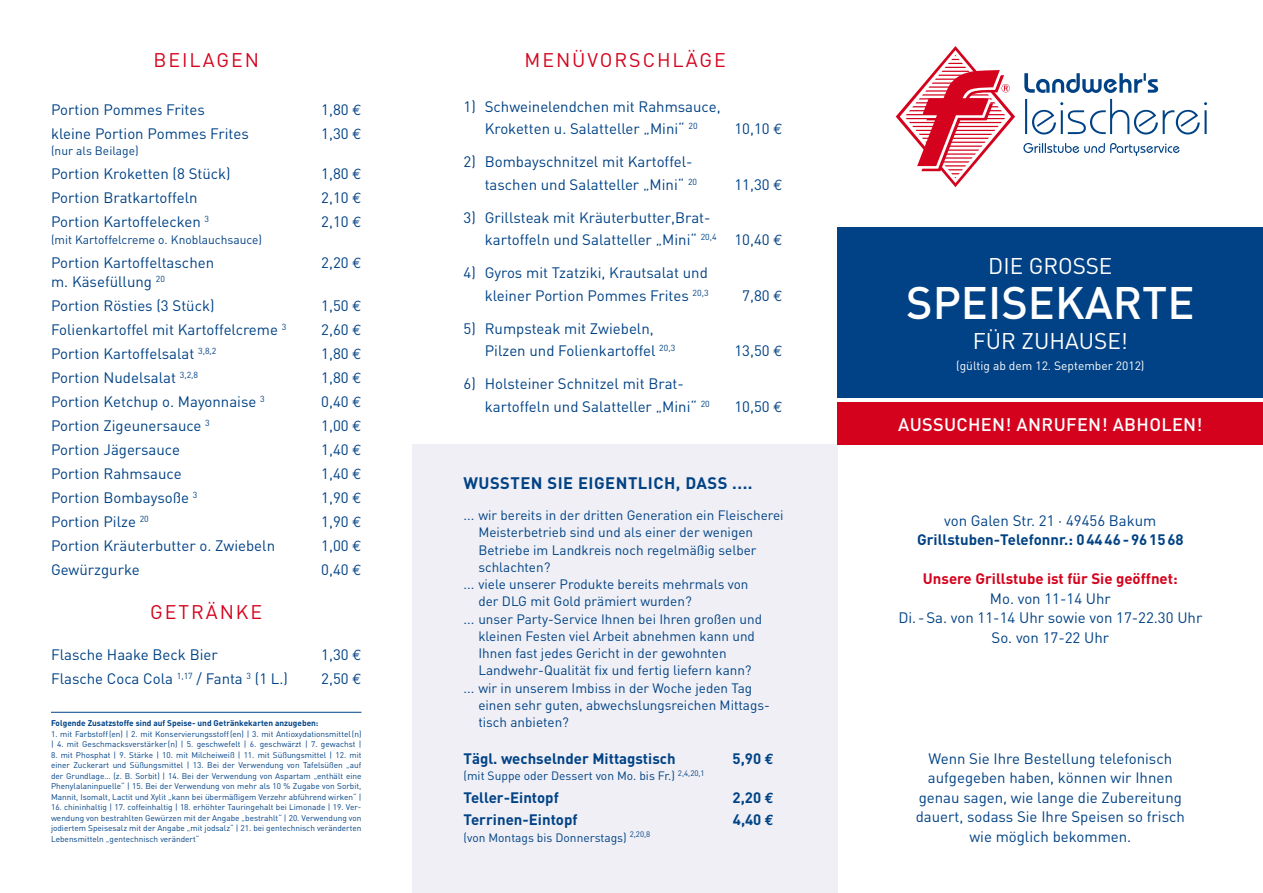
<style>
.page{position:relative;width:1263px;height:893px;background:#fff}
.page>*{position:absolute;margin:0;border:0;box-sizing:border-box;transform-origin:0 0}
.t1{font:500 45px "DIN";color:#fff}
.t2{font:22.5px "DIN";color:#fff}
.t3{font:19.5px "DIN";letter-spacing:.1em;color:#d4021d}
.t4{font:500 18px "DIN";letter-spacing:.02em;color:#fff}
.t5{font:700 16.5px "DIN";letter-spacing:.03em;color:#004285}
.t6{font:15px/22.5px "DIN";color:#004285}
.t7{font:700 15px "DIN";color:#004285}
.t8{font:700 15px "DIN";color:#d4021d}
.t9{font:13.5px "DIN";color:#004285}
.t10{font:12px "DIN";color:#004285}
.t11{font:12px "DIN";color:#fff}
.t12{font:8.25px/10.5px "DIN";color:#004285;text-align:justify}
.t13{font:700 8.25px "DIN";color:#004285}
.s1{font-family:"Euro Mono"}
</style>
<div class="page">
<div style="left:412px;top:444px;width:426px;height:449px;background:#efeff5"></div>
<svg style="left:895px;top:46px;width:312px;height:141px"></svg>
<hr style="left:51px;top:712px;width:310px;height:1px;background:#004285">
<div style="left:838px;top:227px;width:425px;height:171px;background:#004285"></div>
<div style="left:838px;top:402px;width:425px;height:42px;background:#d4021d"></div>
<h3 class="t3" style="left:154px;top:48px;width:107px">Beilagen</h3>
<p class="t6" style="left:51px;top:98px;width:155px">Portion Pommes Frites</p>
<p class="t6" style="left:321px;top:98px;width:42px">1,80 <span class="s1">€</span></p>
<p class="t6" style="left:51px;top:122px;width:199px">kleine Portion Pommes Frites</p>
<p class="t6" style="left:321px;top:122px;width:42px">1,30 <span class="s1">€</span></p>
<p class="t10" style="left:51px;top:144px;width:89px">(nur als Beilage)</p>
<p class="t6" style="left:51px;top:162px;width:181px">Portion Kroketten (8 Stück)</p>
<p class="t6" style="left:321px;top:162px;width:42px">1,80 <span class="s1">€</span></p>
<p class="t6" style="left:51px;top:186px;width:148px">Portion Bratkartoffeln</p>
<p class="t6" style="left:321px;top:186px;width:42px">2,10 <span class="s1">€</span></p>
<p class="t6" style="left:51px;top:210px;width:160px">Portion Kartoffelecken <sup>3</sup></p>
<p class="t6" style="left:321px;top:210px;width:42px">2,10 <span class="s1">€</span></p>
<p class="t10" style="left:51px;top:232px;width:213px">(mit Kartoffelcreme o. Knoblauchsauce)</p>
<p class="t6" style="left:51px;top:251px;width:165px">Portion Kartoffeltaschen</p>
<p class="t6" style="left:321px;top:251px;width:42px">2,20 <span class="s1">€</span></p>
<p class="t6" style="left:51px;top:270px;width:165px;line-height:24px">m. Käsefüllung <sup>20<br></sup>Portion Rösties (3 Stück)</p>
<p class="t6" style="left:321px;top:294px;width:42px">1,50 <span class="s1">€</span></p>
<p class="t6" style="left:51px;top:318px;width:237px">Folienkartoffel mit Kartoffelcreme <sup>3</sup></p>
<p class="t6" style="left:321px;top:318px;width:42px">2,60 <span class="s1">€</span></p>
<p class="t6" style="left:51px;top:342px;width:167px">Portion Kartoffelsalat <sup>3,8,2</sup></p>
<p class="t6" style="left:321px;top:342px;width:42px">1,80 <span class="s1">€</span></p>
<p class="t6" style="left:51px;top:366px;width:149px">Portion N udelsalat <sup>3,2,8</sup></p>
<p class="t6" style="left:321px;top:366px;width:42px">1,80 <span class="s1">€</span></p>
<p class="t6" style="left:51px;top:390px;width:215px">Portion Ketchup o. Mayonnaise <sup>3</sup></p>
<p class="t6" style="left:321px;top:390px;width:42px">0,40 <span class="s1">€</span></p>
<p class="t6" style="left:51px;top:414px;width:160px">Portion Zigeunersauce <sup>3</sup></p>
<p class="t6" style="left:321px;top:414px;width:42px">1,00 <span class="s1">€</span></p>
<p class="t6" style="left:51px;top:438px;width:130px">Portion Jägersauce</p>
<p class="t6" style="left:321px;top:438px;width:42px">1,40 <span class="s1">€</span></p>
<p class="t6" style="left:51px;top:462px;width:132px">Portion Rahmsauce</p>
<p class="t6" style="left:321px;top:462px;width:42px">1,40 <span class="s1">€</span></p>
<p class="t6" style="left:51px;top:486px;width:148px">Portion Bombaysoße <sup>3</sup></p>
<p class="t6" style="left:321px;top:486px;width:42px">1,90 <span class="s1">€</span></p>
<p class="t6" style="left:51px;top:510px;width:99px">Portion Pilze <sup>20</sup></p>
<p class="t6" style="left:321px;top:510px;width:42px">1,90 <span class="s1">€</span></p>
<p class="t6" style="left:51px;top:534px;width:226px">Portion Kräuterbutter o. Zwiebeln</p>
<p class="t6" style="left:321px;top:534px;width:42px">1,00 <span class="s1">€</span></p>
<p class="t6" style="left:51px;top:558px;width:90px">Gewürzgurke</p>
<p class="t6" style="left:321px;top:558px;width:42px">0,40 <span class="s1">€</span></p>
<h3 class="t3" style="left:150px;top:600px;width:114px">Getränke</h3>
<p class="t6" style="left:51px;top:643px;width:168px">Flasche Haake Beck Bier</p>
<p class="t6" style="left:321px;top:643px;width:42px">1,30 <span class="s1">€</span></p>
<p class="t6" style="left:51px;top:667px;width:239px">Flasche Coca Cola <sup>1,17</sup> / Fanta <sup>3</sup> (1 L.)</p>
<p class="t6" style="left:321px;top:667px;width:42px">2,50 <span class="s1">€</span></p>
<p class="t13" style="left:51px;top:718px;width:269px">Folgende Zusatzstoffe sind auf Speise- und Getränkekarten anzugeben:</p>
<p class="t12" style="left:51px;top:729px;width:312px">1. mit Farbstoff(en) | 2. mit Konservierungsstoff(en) | 3. mit Antioxydationsmittel(n) | 4. mit Geschmacksverstärker (n) | 5. geschwefelt | 6. geschwärzt | 7. gewachst |</p>
<p class="t12" style="left:51px;top:750px;width:312px">8. mit Phosphat | 9. Stärke | 10. mit Milcheiweiß | 11. mit Süßungsmittel | 12. mit einer Zuckerart und Süßungsmittel | 13. Bei der Verwendung von Tafelsüßen „auf der Grundlage… (z. B. Sorbit) | 14. Bei der Verwendung von Aspartam „enthält eine Phenylalaninpuelle“ | 15. Bei der Verwendung von mehr als 10 % Zugabe von Sorbit, Mannit, Isomalt, Lactit und Xylit „kann bei übermäßigem Verzehr abführend wirken“ |</p>
<p class="t12" style="left:51px;top:802px;width:312px">16. chininhaltig | 17. coffeinhaltig | 18. erhöhter Tauringehalt bei Limonade | 19. Ver&shy;wendung von bestrahlten Gewürzen mit der Angabe „bestrahlt“ | 20. Verwendung von jodiertem Speisesalz mit der Angabe „mit jodsalz“ | 21. bei gentechnisch veränderten Lebensmitteln „gentechnisch verändert“</p>
<h3 class="t3" style="left:524px;top:48px;width:105px">Menüvorsch</h3>
<h3 class="t3" style="left:673px;top:48px;width:55px">läge</h3>
<p class="t6" style="left:463px;top:95px;width:259px;text-align:center">1) Schweinelendchen mit Rahmsauce,<br>Kroketten u. Salatteller „Mini“ <sup>20</sup></p>
<p class="t6" style="left:734px;top:117px;width:50px">10,10 <span class="s1">€</span></p>
<p class="t6" style="left:485px;top:150px;width:214px;text-indent:-21px">2) Bombayschnitzel mit Kartoffel&shy;taschen und Salatteller „Mini“ <sup>20</sup></p>
<p class="t6" style="left:734px;top:173px;width:50px">11,30 <span class="s1">€</span></p>
<p class="t6" style="left:485px;top:206px;width:299px;text-indent:-21px">3) G rillsteak mit Kräuterbutter,Brat-<br>kartoffeln und Salatteller „Mini“ <sup>20,4</sup> 10,40 <span class="s1">€</span></p>
<p class="t6" style="left:463px;top:261px;width:247px;text-align:right">4) Gyros mit Tzatziki, Krautsalat und kleiner Portion Pommes Frites <sup>20,3</sup></p>
<p class="t6" style="left:742px;top:284px;width:42px">7,80 <span class="s1">€</span></p>
<p class="t6" style="left:485px;top:317px;width:192px;text-indent:-21px">5) Rumpsteak mit Zwiebeln,<br>Pilzen und Folienkartoffel <sup>20,3</sup></p>
<p class="t6" style="left:485px;top:372px;width:227px;text-indent:-21px">6) Holsteiner Schnitzel mit Brat&shy;kartoffeln und Salatteller „Mini“ <sup>20</sup></p>
<p class="t6" style="left:734px;top:339px;width:50px">13,50 <span class="s1">€</span></p>
<p class="t6" style="left:734px;top:395px;width:50px">10,50 <span class="s1">€</span></p>
<p class="t5" style="left:463px;top:473px;width:27px">Wusst</p>
<p class="t5" style="left:520px;top:473px;width:234px">en Sie eigentlich, dass ....</p>
<p class="t9" style="left:463px;top:507px;width:322px">... wir bereits in der dritten Generation ein Fleischerei</p>
<p class="t9" style="left:478px;top:524px;width:276px">Meisterbetrieb sind und als einer der wenigen</p>
<p class="t9" style="left:478px;top:541px;width:280px">Betriebe im Landkreis noch regelmäßig selber</p>
<p class="t9" style="left:478px;top:559px;width:74px">schlachten?</p>
<p class="t9" style="left:463px;top:576px;width:286px">... viele unserer Produkte bereits mehrmals von</p>
<p class="t9" style="left:478px;top:593px;width:215px">der DLG mit Gold prämiert wurden?</p>
<p class="t9" style="left:463px;top:610px;width:300px">... unser Party-Service I hnen bei I hren großen und</p>
<p class="t9" style="left:478px;top:628px;width:278px">kleinen Festen viel Arbeit abnehmen kann und</p>
<p class="t9" style="left:463px;top:645px;width:265px">I hnen fast jedes Gericht in der gewohnten</p>
<p class="t9" style="left:463px;top:662px;width:290px">Landwehr-Qualität fix und fertig liefern kann?</p>
<p class="t9" style="left:463px;top:679px;width:290px">... wir in unserem I mbiss in der Woche jeden Tag</p>
<p class="t9" style="left:478px;top:697px;width:293px">einen sehr guten, abwechslungsreichen Mittags-</p>
<p class="t9" style="left:478px;top:714px;width:92px">tisch anbieten?</p>
<p class="t7" style="left:463px;top:749px;width:214px">Tägl. wechselnder Mittagstisch</p>
<p class="t7" style="left:733px;top:749px;width:43px">5,90 <span class="s1">€</span></p>
<p class="t10" style="left:463px;top:769px;width:243px">(mit Suppe oder Dessert von Mo. bis Fr.) <sup>2,4,20,1</sup></p>
<p class="t7" style="left:463px;top:788px;width:97px">Teller-Eintopf</p>
<p class="t7" style="left:733px;top:788px;width:43px">2,20 <span class="s1">€</span></p>
<p class="t7" style="left:463px;top:810px;width:116px">Terrinen-Eintopf</p>
<p class="t7" style="left:733px;top:810px;width:43px">4,40 <span class="s1">€</span></p>
<p class="t10" style="left:463px;top:830px;width:188px">(von Montags bis Donnerstags) <sup>2,20,8</sup></p>
<h2 class="t2" style="left:988px;top:252px;width:126px">Die groSSe</h2>
<h1 class="t1" style="left:906px;top:274px;width:290px">SPEISEKARTE</h1>
<h2 class="t2" style="left:973px;top:327px;width:64px">für zuh</h2>
<h2 class="t2" style="left:1065px;top:327px;width:64px">ause!</h2>
<p class="t11" style="left:956px;top:358px;width:190px">(gültig ab dem 12. September 2012)</p>
<p class="t4" style="left:898px;top:413px;width:306px">AUSSUCHEN! ANRUFEN! ABHOLEN!</p>
<p class="t6" style="left:944px;top:509px;width:214px">von Galen Str. 21 · 49456 Bakum</p>
<p class="t7" style="left:917px;top:530px;width:268px">Grillstuben-Telefonnr.: 04446-961568</p>
<p class="t8" style="left:923px;top:569px;width:256px">Unsere Grillstube ist für Sie geöffnet:</p>
<p class="t6" style="left:898px;top:588px;width:305px;line-height:19.5px;text-align:center">Mo. von 11-14 Uhr<br>Di. -Sa. von 11-14 Uhr sowie von 17-22.30 Uhr<br>So. von 17-22 Uhr</p>
<p class="t6" style="left:916px;top:748px;width:271px;line-height:19.5px;text-align:center">Wenn Sie I hre Bestellung telefonisch aufgegeben haben, können wir I hnen genau sagen, wie lange die Zubereitung dauert, sodass Sie I hre Speisen so frisch wie möglich bekommen.</p>
</div>
